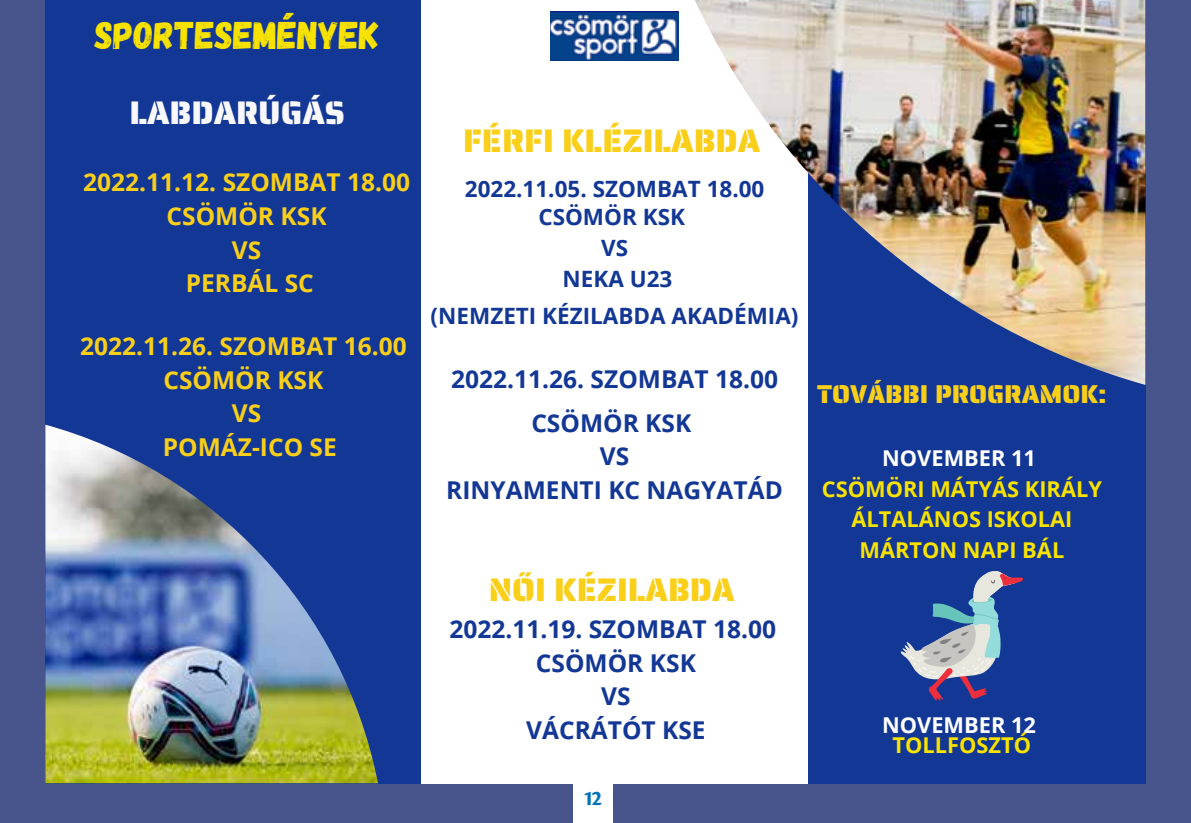
<style>
.page{position:relative;width:1191px;height:823px;background:#fff}
.page>*{position:absolute;margin:0;border:0;box-sizing:border-box;transform-origin:0 0}
.t1{font:38.4px "Gagalin";color:#f8e300}
.t2{font:32.8px "Saira Stencil One";color:#f9cf1a}
.t3{font:32.8px "Saira Stencil One";color:#f8f8fa}
.t4{font:25.8px "Saira Stencil One";color:#f9cf1a}
.t5{font:700 24.6px/33.8px "Open Sans";color:#133795;text-align:center}
.t6{font:700 24.6px/33.8px "Open Sans";color:#f9cf1a;text-align:center}
.t7{font:700 22.4px/30px "Open Sans";color:#133795;text-align:center}
.t8{font:22px "Cronos Pro Bold Capt";color:#0071b9}
.t9{font:700 21.8px/30.6px "Open Sans";color:#f8e300;text-align:center}
.t10{font:700 21.8px "Open Sans";color:#fff}
</style>
<div class="page">
<div style="left:0;top:0;width:1191px;height:822px;background:#48558c"></div>
<div style="left:573px;top:782px;width:39px;height:40px;background:#fff"></div>
<div style="left:45px;top:0;width:1100px;height:782px;background:#133795"></div>
<div style="left:421px;top:0;width:387px;height:782px;background:#fff"></div>
<img style="left:695px;top:0;width:450px;height:385px">
<img style="left:45px;top:424px;width:333px;height:358px">
<img style="left:551px;top:11px;width:127px;height:49px">
<svg style="left:900px;top:571px;width:123px;height:129px"></svg>
<h1 class="t1" style="left:95px;top:12px;width:285px">SPORTESEMÉNYEK</h1>
<h2 class="t3" style="left:129px;top:85px;width:217px">LABDARÚGÁS</h2>
<p class="t6" style="left:83px;top:164px;width:328px">2022.11.12. SZOMBAT 18.00<br>CSÖMÖR KSK<br>VS<br>PERBÁL SC</p>
<p class="t6" style="left:80px;top:328px;width:328px">2022.11.26. SZOMBAT 16.00<br>CSÖMÖR KSK<br>VS<br>POMÁZ-ICO SE</p>
<h2 class="t2" style="left:463px;top:113px;width:299px">FÉRFI KLÉZILABDA</h2>
<p class="t7" style="left:465px;top:173px;width:301px">2022.11.05. SZOMBAT 18.00<br>CSÖMÖR KSK<br>VS<br>NEKA U23</p>
<p class="t7" style="left:430px;top:300px;width:369px">(NEMZETI KÉZILABDA AKADÉMIA)</p>
<p class="t5" style="left:451px;top:356px;width:328px;line-height:43.6px">2022.11.26. SZOMBAT 18.00<br>CSÖMÖR KSK</p>
<p class="t5" style="left:446px;top:438px;width:338px">VS<br>RINYAMENTI KC NAGYATÁD</p>
<h2 class="t2" style="left:489px;top:563px;width:247px">NŐI KÉZILABDA</h2>
<p class="t5" style="left:449px;top:611px;width:328px">2022.11.19. SZOMBAT 18.00<br>CSÖMÖR KSK<br>VS<br>VÁCRÁTÓT KSE</p>
<p class="t8" style="left:583px;top:785px;width:21px">12</p>
<p class="t4" style="left:817px;top:372px;width:291px">TOVÁBBI PROGRAMOK:</p>
<p class="t10" style="left:882px;top:442px;width:155px">NOVEMBER 11</p>
<p class="t9" style="left:822px;top:472px;width:282px">CSÖMÖRI MÁTYÁS KIRÁLY<br>ÁLTALÁNOS ISKOLAI<br>MÁRTON NAPI BÁL</p>
<p class="t10" style="left:882px;top:709px;width:155px">NOVEMBER 12</p>
<p class="t9" style="left:892px;top:728px;width:140px">TOLLFOSZTÓ</p>
</div>
